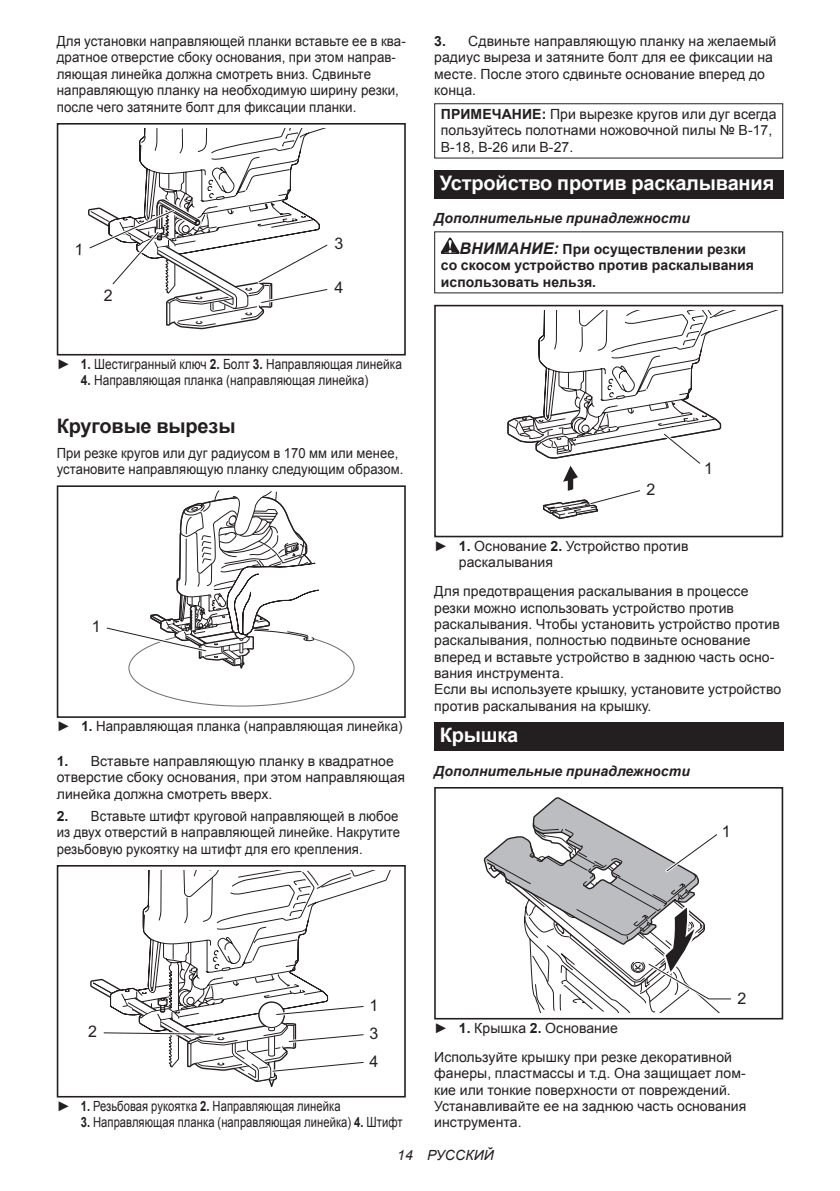
<style>
.page{position:relative;width:840px;height:1191px;background:#fff}
.page>*{position:absolute;margin:0;border:0;box-sizing:border-box;transform-origin:0 0}
.t1{font:700 20px "Arial";letter-spacing:-.01em;color:#fff}
.t2{font:700 20px "Arial";letter-spacing:-.01em;color:#231f20}
.t3{font:16px/27.6px "Arial";color:#231f20}
.t4{font:14px/16.4px "Arial";letter-spacing:.005em;color:#231f20}
.t5{font:14px/16.4px "Arial";letter-spacing:.005em;color:#231f20;scale:.95 1}
.t6{font:14px/16.4px "Arial";letter-spacing:.005em;color:#231f20;text-align:justify;scale:.94 1}
.t7{font:14px/16.4px "Arial";letter-spacing:.005em;color:#231f20;scale:.93 1}
.t8{font:italic 700 14px/30.6px "Arial";letter-spacing:.005em;color:#231f20}
.t9{font:700 14px/16.4px "Arial";letter-spacing:.005em;color:#231f20}
.t10{font:14px "Arial";letter-spacing:.005em;color:#231f20;scale:.8 1}
.t11{font:14px "Arial";letter-spacing:.005em;color:#231f20;scale:.85 1}
.t12{font:italic 14px "Arial";letter-spacing:.005em;color:#231f20}
.s1{font-weight:700}
.s2{font-size:16px}
.s3{font-style:normal}
</style>
<div class="page">
<div style="left:57px;top:123px;width:348px;height:232px;border:2px solid #231f20"></div>
<div style="left:57px;top:485px;width:348px;height:233px;border:2px solid #231f20"></div>
<svg style="left:103px;top:485px;width:252px;height:222px"></svg>
<div style="left:57px;top:865px;width:348px;height:232px;border:2px solid #231f20"></div>
<svg style="left:90px;top:870px;width:301px;height:217px"></svg>
<div style="left:434px;top:103px;width:348px;height:55px;border:1px solid #231f20"></div>
<div style="left:434px;top:170px;width:348px;height:28px;background:#231f20"></div>
<svg style="left:440px;top:237px;width:19px;height:17px"></svg>
<div style="left:434px;top:305px;width:348px;height:232px;border:2px solid #231f20"></div>
<svg style="left:507px;top:310px;width:270px;height:210px"></svg>
<div style="left:434px;top:722px;width:348px;height:28px;background:#231f20"></div>
<div style="left:434px;top:787px;width:348px;height:232px;border:2px solid #231f20"></div>
<svg style="left:483px;top:797px;width:248px;height:215px"></svg>
<svg style="left:88px;top:129px;width:240px;height:201px"></svg>
<p class="t5" style="left:57px;top:33px;width:369px">Для установки направляющей планки вставьте ее в ква&shy;дратное отверстие сбоку основания, при этом направ&shy;ляющая линейка должна смотреть вниз. Сдвиньте направляющую планку на необходимую ширину резки, после чего затяните болт для фиксации планки.</p>
<p class="t3" style="left:104px;top:282px;width:10px">2</p>
<p class="t3" style="left:334px;top:230px;width:10px">3</p>
<p class="t3" style="left:334px;top:274px;width:10px">4</p>
<p class="t4" style="left:57px;top:356px;width:346px">► <span class="s1">1.</span> Шестигранный ключ <span class="s1">2.</span> Болт <span class="s1">3.</span> Направляющая линейка</p>
<p class="t11" style="left:81px;top:371px;width:339px"><span class="s1">4.</span> Направляющая планка (направляющая линейка)</p>
<h1 class="t2" style="left:57px;top:412px;width:180px">Круговые вырезы</h1>
<p class="t7" style="left:57px;top:444px;width:374px">При резке кругов или дуг радиусом в 170 мм или менее, установите направляющую планку следующим образом.</p>
<p class="t3" style="left:92px;top:613px;width:10px">1</p>
<p class="t4" style="left:57px;top:718px;width:347px">► <span class="s1">1.</span> Направляющая планка (направляющая линейка)</p>
<p class="t4" style="left:57px;top:753px;width:350px"><span class="s1">1.</span> Вставьте направляющую планку в квадратное отверстие сбоку основания, при этом направляющая линейка должна смотреть вверх.</p>
<p class="t6" style="left:57px;top:808px;width:366px"><span class="s1">2.</span> Вставьте штифт круговой направляющей в любое из двух отверстий в направляющей линейке. Накрутите резьбовую рукоятку на штифт для его крепления.</p>
<p class="t4" style="left:434px;top:33px;width:343px"><span class="s1">3.</span> Сдвиньте направляющую планку на желаемый радиус выреза и затяните болт для ее фиксации на месте. После этого сдвиньте основание вперед до конца.</p>
<p class="t4" style="left:440px;top:106px;width:337px"><span class="s1">ПРИМЕЧАНИЕ:</span> При вырезке кругов или дуг всегда пользуйтесь полотнами ножовочной пилы № B-17,<br>B-18, B-26 или B-27.</p>
<h1 class="t1" style="left:439px;top:169px;width:336px">Устройство против раскалывания</h1>
<p class="t8" style="left:459px;top:203px;width:288px;text-indent:-25px">Дополнительные принадлежности<br><span class="s2">ВНИМАНИЕ:</span> <span class="s3">При осуществлении резки</span></p>
<p class="t9" style="left:440px;top:258px;width:314px">со скосом устройство против раскалывания использовать нельзя.</p>
<p class="t3" style="left:646px;top:475px;width:10px">2</p>
<p class="t3" style="left:703px;top:454px;width:10px">1</p>
<p class="t4" style="left:458px;top:538px;width:231px;text-indent:-25px">► <span class="s1">1.</span> Основание <span class="s1">2.</span> Устройство против раскалывания</p>
<p class="t4" style="left:434px;top:583px;width:348px">Для предотвращения раскалывания в процессе резки можно использовать устройство против раскалывания. Чтобы установить устройство против раскалывания, полностью подвиньте основание вперед и вставьте устройство в заднюю часть осно&shy;вания инструмента.<br>Если вы используете крышку, установите устройство против раскалывания на крышку.</p>
<h1 class="t1" style="left:439px;top:722px;width:80px">Крышка</h1>
<p class="t8" style="left:434px;top:756px;width:257px">Дополнительные принадлежности</p>
<p class="t3" style="left:721px;top:817px;width:10px">1</p>
<p class="t3" style="left:369px;top:991px;width:10px">1</p>
<p class="t3" style="left:88px;top:1018px;width:10px">2</p>
<p class="t3" style="left:369px;top:1020px;width:10px">3<br>4</p>
<p class="t4" style="left:57px;top:1098px;width:285px">► <span class="s1">1.</span> Резьбовая рукоятка <span class="s1">2.</span> Направляющая линейка</p>
<p class="t10" style="left:81px;top:1113px;width:403px"><span class="s1">3.</span> Направляющая планка (направляющая линейка) <span class="s1">4.</span> Штифт</p>
<p class="t3" style="left:737px;top:985px;width:10px">2</p>
<p class="t4" style="left:434px;top:1013px;width:299px;line-height:28.8px">► <span class="s1">1.</span> Крышка <span class="s1">2.</span> Основание<br>Используйте крышку при резке декоративной</p>
<p class="t4" style="left:434px;top:1065px;width:313px">фанеры, пластмассы и т.д. Она защищает лом&shy;кие или тонкие поверхности от повреждений.<br>Устанавливайте ее на заднюю часть основания инструмента.</p>
<p class="t12" style="left:397px;top:1146px;width:98px">14 РУССКИЙ</p>
</div>
